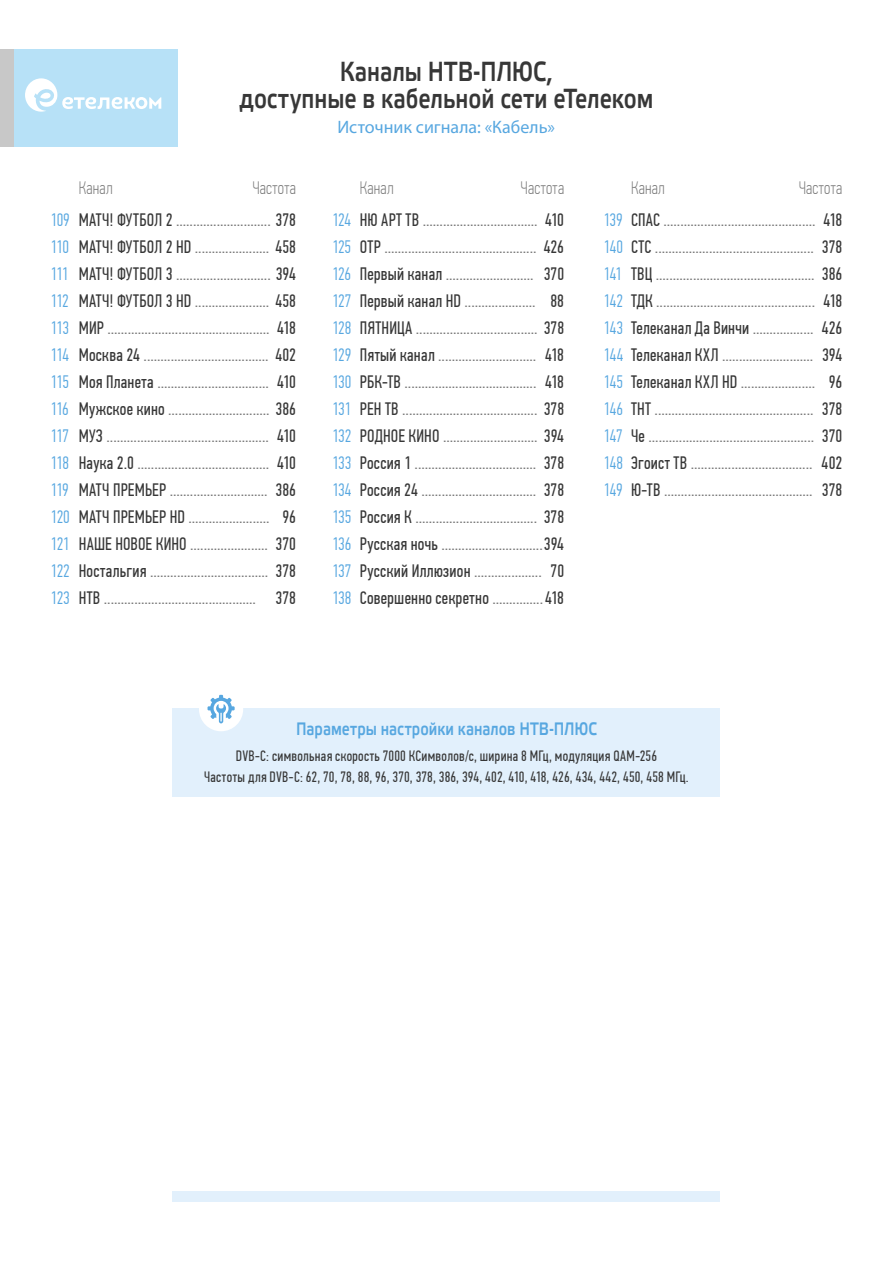
<style>
.page{position:relative;width:893px;height:1263px;background:#fff}
.page>*{position:absolute;margin:0;border:0;box-sizing:border-box;transform-origin:0 0}
.t1{font:27.6px/27px "Etelka Narrow Medium Pro";color:#373737;text-align:center}
.t2{font:18px/27px "PF Din Text Comp Pro";letter-spacing:.01em;color:#787878}
.t3{font:300 18px/27px "PF Din Text Comp Pro";letter-spacing:-.03em;color:#57a7e0;text-align:justify}
.t4{font:18px/27px "PF Din Text Comp Pro";letter-spacing:-.005em;color:#373737;text-align:center}
.t5{font:100 18px "PF Din Text Comp Pro";letter-spacing:.015em;color:#787878}
.t6{font:18px "Etelka Narrow Medium Pro";color:#57a7e0}
.t7{font:18px "Myriad Pro";color:#57a7e0}
.t8{font:15px/21px "PF Din Text Comp Pro";letter-spacing:.02em;color:#373737;text-align:center}
.s1{color:#373737}
.s2{font-weight:300;color:#57a7e0}
</style>
<div class="page">
<div style="left:173px;top:1191px;width:547px;height:10px;background:#e2f0fc"></div>
<div style="left:173px;top:708px;width:547px;height:88px;background:#e2f0fc"></div>
<div style="left:199px;top:687px;width:44px;height:44px;background:#fff;border-radius:50%"></div>
<svg style="left:208px;top:695px;width:27px;height:28px"></svg>
<div style="left:0;top:49px;width:177px;height:97px;background:#b7e1f7"></div>
<div style="left:0;top:49px;width:13px;height:97px;background:#c8c8c8"></div>
<svg style="left:25px;top:78px;width:136px;height:34px"></svg>
<h1 class="t1" style="left:239px;top:59px;width:416px">Каналы НТВ-ПЛЮС,<br>доступные в кабельной сети еТелеком</h1>
<p class="t7" style="left:337px;top:116px;width:219px">Источник сигнала: «Кабель»</p>
<p class="t5" style="left:79px;top:177px;width:35px">Канал</p>
<p class="t5" style="left:253px;top:177px;width:45px">Частота</p>
<p class="t5" style="left:360px;top:177px;width:35px">Канал</p>
<p class="t5" style="left:521px;top:177px;width:45px">Частота</p>
<p class="t5" style="left:631px;top:177px;width:35px">Канал</p>
<p class="t5" style="left:799px;top:177px;width:45px">Частота</p>
<p class="t2" style="left:79px;top:207px;width:219px"><span class="s1">МАТЧ! ФУТБОЛ 2</span> ............................ <span class="s1">378<br>МАТЧ! ФУТБОЛ 2 HD</span> ...................... <span class="s1">458<br>МАТЧ! ФУТБОЛ 3</span> ............................ <span class="s1">394<br>МАТЧ! ФУТБОЛ 3 HD</span> ...................... <span class="s1">458<br>МИР</span> ................................................ <span class="s1">418<br>Москва 24</span> ..................................... <span class="s1">402<br>Моя Планета</span> .................................<br><span class="s1">Мужское кино</span> .............................. <span class="s1">386<br>МУЗ</span> ................................................<br><span class="s1">Наука 2.0</span> ....................................... <span class="s1">410<br>МАТЧ ПРЕМЬЕР</span> ............................. <span class="s1">386<br>МАТЧ ПРЕМЬЕР HD</span> ........................<br><span class="s1">НАШЕ НОВОЕ КИНО</span> ....................... <span class="s1">370<br>Ностальгия</span> ................................... <span class="s1">378<br>НТВ</span> .............................................</p>
<p class="t2" style="left:360px;top:207px;width:206px"><span class="s1">НЮ АРТ ТВ</span> .................................. <span class="s1">410<br>ОТР</span> ............................................. <span class="s1">426<br>Первый канал</span> ..........................<br><span class="s1">Первый канал HD</span> .....................<br><span class="s1">ПЯТНИЦА</span> .................................... <span class="s1">378<br>Пятый канал</span> .............................<br><span class="s1">РБК-ТВ</span> .......................................<br><span class="s1">РЕН ТВ</span> ........................................ <span class="s1">378<br>РОДНОЕ КИНО</span> ............................ <span class="s1">394<br>Россия 1</span> .................................... <span class="s1">378<br>Россия 24</span> .................................. <span class="s1">378<br>Россия К</span> .................................... <span class="s1">378<br>Русская ночь</span> ..............................<span class="s1">394<br>Русский Иллюзион</span> ....................<br><span class="s1">Совершенно секретно</span> ...............<span class="s1">418</span></p>
<p class="t2" style="left:631px;top:207px;width:213px"><span class="s1">СПАС</span> ............................................. <span class="s1">418</span></p>
<p class="t3" style="left:51px;top:207px;width:21px">109<br>110<br>111<br>112<br>113<br>114<br>115<br>116<br>117<br>118<br>119<br>120<br>121<br>122<br>123</p>
<p class="t3" style="left:332px;top:207px;width:21px">124<br>125<br>126<br>127<br>128<br>129<br>130<br>131<br>132<br>133<br>134<br>135<br>136<br>137<br>138</p>
<p class="t2" style="left:603px;top:207px;width:240px"><span class="s2">139<br>140</span> <span class="s1">СТС</span> ............................................... <span class="s1">378<br></span><span class="s2">141<br>142</span> <span class="s1">ТДК</span> ...............................................<br><span class="s2">143</span> <span class="s1">Телеканал Да Винчи</span> ..................<br><span class="s2">144</span> <span class="s1">Телеканал КХЛ</span> ...........................<br><span class="s2">145</span> <span class="s1">Телеканал КХЛ HD</span> ......................<br><span class="s2">146</span> <span class="s1">ТНТ</span> ...............................................<br><span class="s2">147<br>148</span> <span class="s1">Эгоист ТВ</span> ....................................<br><span class="s2">149</span></p>
<p class="t2" style="left:631px;top:261px;width:213px"><span class="s1">ТВЦ</span> ............................................... <span class="s1">386</span></p>
<p class="t4" style="left:544px;top:261px;width:22px">370<br>88</p>
<p class="t4" style="left:822px;top:288px;width:22px">418<br>426<br>394<br>96<br>378</p>
<p class="t4" style="left:545px;top:342px;width:20px;text-align:left">418<br>418</p>
<p class="t4" style="left:277px;top:369px;width:20px">410</p>
<p class="t4" style="left:277px;top:423px;width:20px">410</p>
<p class="t2" style="left:631px;top:423px;width:213px"><span class="s1">Че</span> ................................................. <span class="s1">370</span></p>
<p class="t4" style="left:822px;top:450px;width:22px;text-align:left">402<br>378</p>
<p class="t2" style="left:631px;top:477px;width:183px"><span class="s1">Ю-ТВ</span> ............................................</p>
<p class="t4" style="left:283px;top:504px;width:15px">96</p>
<p class="t4" style="left:551px;top:558px;width:15px">70</p>
<p class="t4" style="left:276px;top:585px;width:22px">378</p>
<p class="t6" style="left:296px;top:718px;width:302px">Параметры настройки каналов НТВ-ПЛЮС</p>
<p class="t8" style="left:204px;top:746px;width:486px">DVB-C: символьная скорость 7000 КСимволов/с, ширина 8 МГц, модуляция QAM-256<br>Частоты для DVB-C: 62, 70, 78, 88, 96, 370, 378, 386, 394, 402, 410, 418, 426, 434, 442, 450, 458 МГц.</p>
</div>
